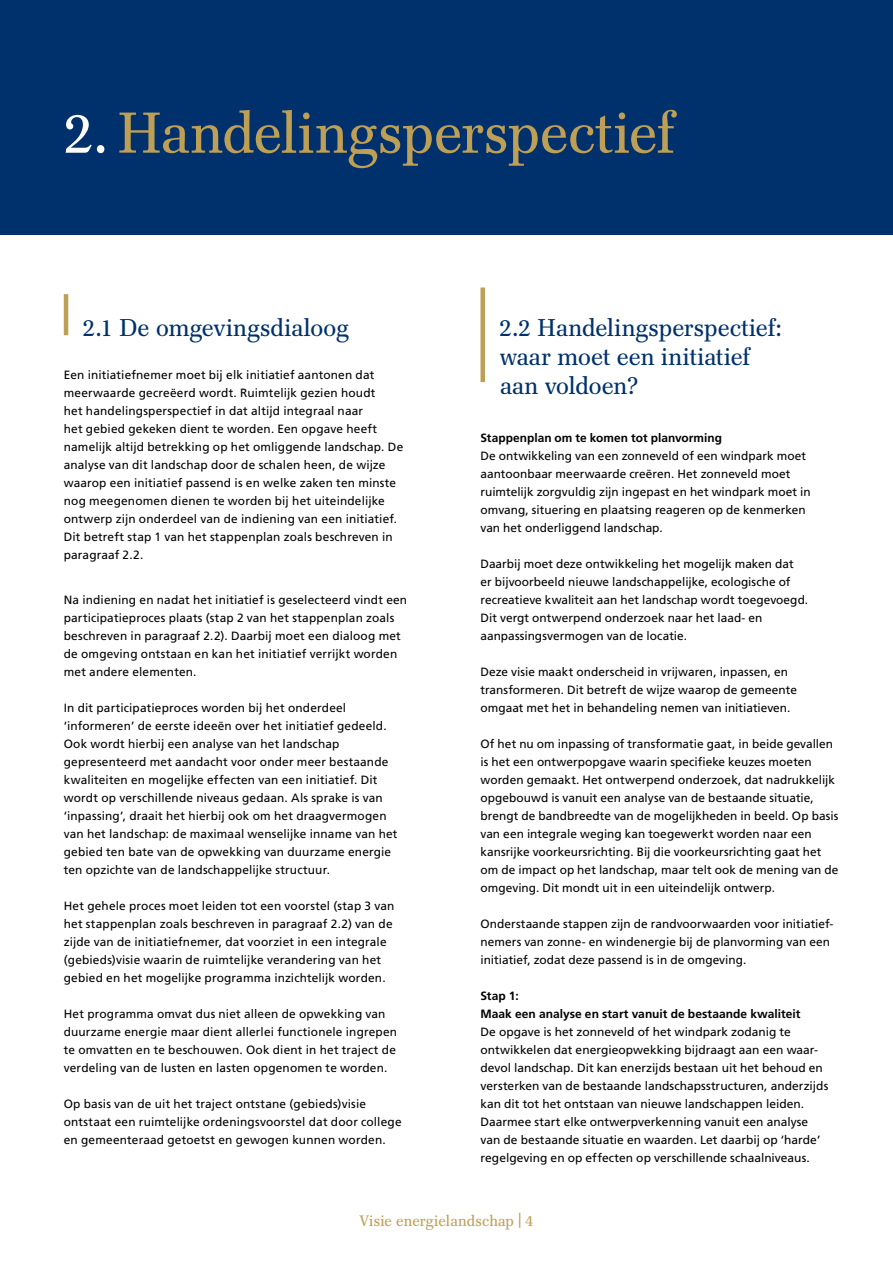
<style>
.page{position:relative;width:893px;height:1263px;background:#fff}
.page>*{position:absolute;margin:0;border:0;box-sizing:border-box;transform-origin:0 0}
.t1{font:57px "Franklin Antiqua BQ";letter-spacing:-.005em;color:#be9f56}
.t2{font:24px/28.8px "Franklin Antiqua BQ";color:#00316c}
.t3{font:15px "Franklin Antiqua BQ";letter-spacing:.005em;color:#be9f56}
.t4{font:12px/18px "Frutiger LT Std";letter-spacing:.005em;color:#000}
.t5{font:700 12px/18px "Frutiger LT Std";letter-spacing:.005em;color:#000}
.s1{color:#fff}
.s2{font-weight:500}
</style>
<div class="page">
<div style="left:0;top:0;width:893px;height:235px;background:#00316c"></div>
<hr style="left:64px;top:294px;width:4px;height:41px;background:#be9f56">
<div style="left:480px;top:287px;width:5px;height:95px;background:#be9f56"></div>
<h1 class="t1" style="left:64px;top:101px;width:612px"><span class="s1">2.</span> Handelingsperspectief</h1>
<h2 class="t2" style="left:83px;top:314px;width:267px">2.1 De omgevingsdialoog</h2>
<p class="t4" style="left:64px;top:366px;width:341px">Een initiatiefnemer moet bij elk initiatief aantonen dat meerwaarde gecreëerd wordt. Ruimtelijk gezien houdt<br>het handelingsperspectief in dat altijd integraal naar<br>het gebied gekeken dient te worden. Een opgave heeft namelijk altijd betrekking op het omliggende landschap. De analyse van dit landschap door de schalen heen, de wijze waarop een initiatief passend is en welke zaken ten minste nog meegenomen dienen te worden bij het uiteindelijke ontwerp zijn onderdeel van de indiening van een initiatief.<br>Dit betreft stap 1 van het stappenplan zoals beschreven in paragraaf 2.2.</p>
<p class="t4" style="left:64px;top:591px;width:345px">Na indiening en nadat het initiatief is geselecteerd vindt een participatieproces plaats (stap 2 van het stappenplan zoals beschreven in paragraaf 2.2). Daarbij moet een dialoog met de omgeving ontstaan en kan het initiatief verrijkt worden met andere elementen.</p>
<p class="t4" style="left:64px;top:699px;width:335px">In dit participatieproces worden bij het onderdeel ‘informeren’ de eerste ideeën over het initiatief gedeeld.<br>Ook wordt hierbij een analyse van het landschap gepresenteerd met aandacht voor onder meer bestaande kwaliteiten en mogelijke effecten van een initiatief. Dit wordt op verschillende niveaus gedaan. Als sprake is van ‘inpassing’, draait het hierbij ook om het draagvermogen van het landschap: de maximaal wenselijke inname van het gebied ten bate van de opwekking van duurzame energie ten opzichte van de landschappelijke structuur.</p>
<p class="t4" style="left:64px;top:897px;width:332px">Het gehele proces moet leiden tot een voorstel (stap 3 van het stappenplan zoals beschreven in paragraaf 2.2) van de zijde van de initiatiefnemer, dat voorziet in een integrale (gebieds)visie waarin de ruimtelijke verandering van het gebied en het mogelijke programma inzichtelijk worden.</p>
<p class="t4" style="left:64px;top:1005px;width:335px">Het programma omvat dus niet alleen de opwekking van duurzame energie maar dient allerlei functionele ingrepen te omvatten en te beschouwen. Ook dient in het traject de verdeling van de lusten en lasten opgenomen te worden.</p>
<p class="t4" style="left:64px;top:1095px;width:339px">Op basis van de uit het traject ontstane (gebieds)visie ontstaat een ruimtelijke ordeningsvoorstel dat door college en gemeenteraad getoetst en gewogen kunnen worden.</p>
<h2 class="t2" style="left:500px;top:314px;width:284px">2.2 Handelingsperspectief: waar moet een initiatief aan voldoen?</h2>
<p class="t5" style="left:480px;top:429px;width:243px">Stappenplan om te komen tot planvorming</p>
<p class="t4" style="left:480px;top:447px;width:332px">De ontwikkeling van een zonneveld of een windpark moet aantoonbaar meerwaarde creëren. Het zonneveld moet ruimtelijk zorgvuldig zijn ingepast en het windpark moet in omvang, situering en plaatsing reageren op de kenmerken van het onderliggend landschap.</p>
<p class="t4" style="left:480px;top:555px;width:329px">Daarbij moet deze ontwikkeling het mogelijk maken dat<br>er bijvoorbeeld nieuwe landschappelijke, ecologische of recreatieve kwaliteit aan het landschap wordt toegevoegd.<br>Dit vergt ontwerpend onderzoek naar het laad- en aanpassingsvermogen van de locatie.</p>
<p class="t4" style="left:480px;top:663px;width:318px">Deze visie maakt onderscheid in vrijwaren, inpassen, en transformeren. Dit betreft de wijze waarop de gemeente omgaat met het in behandeling nemen van initiatieven.</p>
<p class="t4" style="left:480px;top:735px;width:359px">Of het nu om inpassing of transformatie gaat, in beide gevallen is het een ontwerpopgave waarin specifieke keuzes moeten worden gemaakt. Het ontwerpend onderzoek, dat nadrukkelijk opgebouwd is vanuit een analyse van de bestaande situatie, brengt de bandbreedte van de mogelijkheden in beeld. Op basis van een integrale weging kan toegewerkt worden naar een kansrijke voorkeursrichting. Bij die voorkeursrichting gaat het om de impact op het landschap, maar telt ook de mening van de omgeving. Dit mondt uit in een uiteindelijk ontwerp.</p>
<p class="t4" style="left:480px;top:915px;width:354px">Onderstaande stappen zijn de randvoorwaarden voor initiatief&shy;nemers van zonne- en windenergie bij de planvorming van een initiatief, zodat deze passend is in de omgeving.</p>
<p class="t5" style="left:480px;top:987px;width:322px">Stap 1:<br>Maak een analyse en start vanuit de bestaande kwaliteit</p>
<p class="t4" style="left:480px;top:1023px;width:349px">De opgave is het zonneveld of het windpark zodanig te ontwikkelen dat energieopwekking bijdraagt aan een waar&shy;devol landschap. Dit kan enerzijds bestaan uit het behoud en versterken van de bestaande landschapsstructuren, anderzijds kan dit tot het ontstaan van nieuwe landschappen leiden.<br>Daarmee start elke ontwerpverkenning vanuit een analyse van de bestaande situatie en waarden. Let daarbij op ‘harde’ regelgeving en op effecten op verschillende schaalniveaus.</p>
<p class="t3" style="left:359px;top:1212px;width:175px">Visie energielandschap <span class="s2">|</span> 4</p>
</div>
